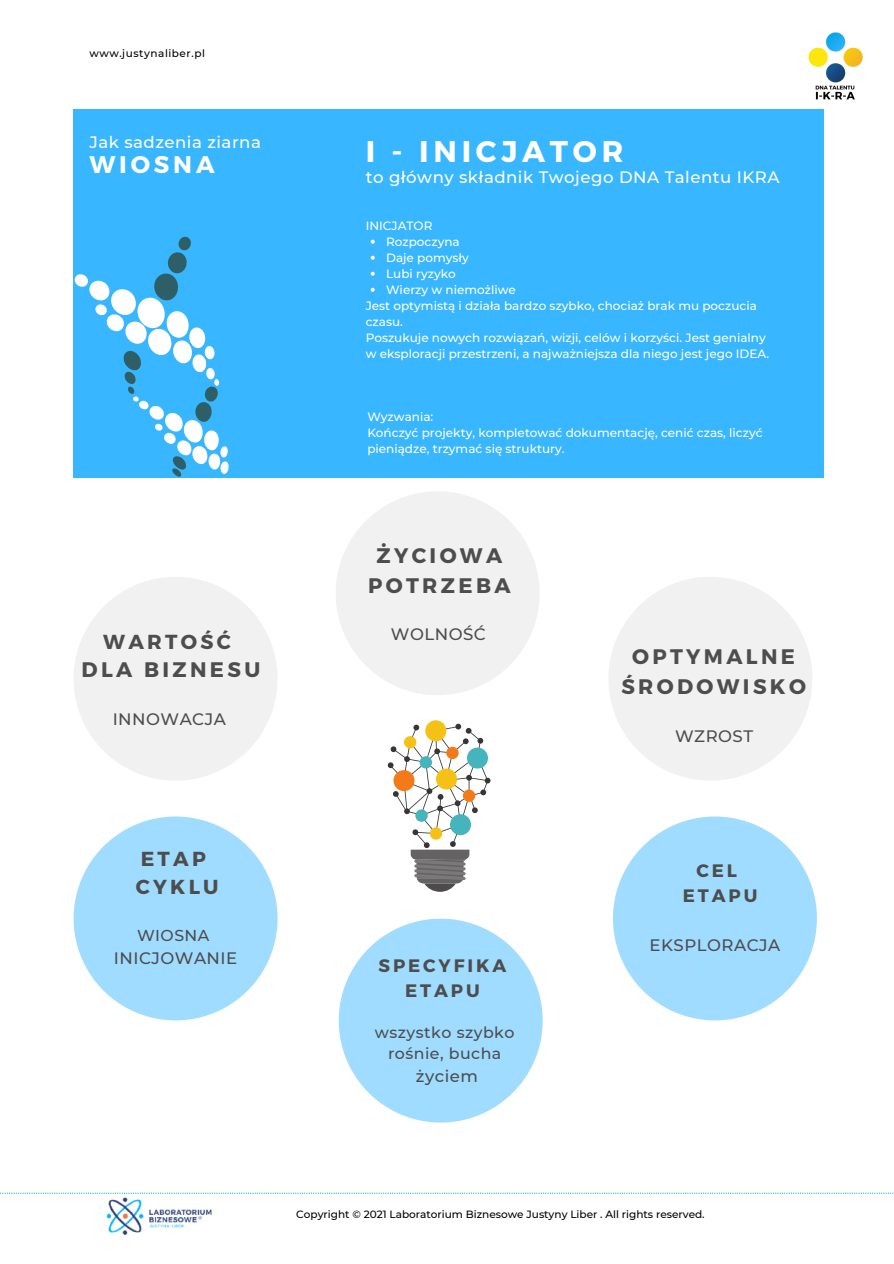
<style>
.page{position:relative;width:894px;height:1264px;background:#fff}
.page>*{position:absolute;margin:0;border:0;box-sizing:border-box;transform-origin:0 0}
.t1{font:700 29.85px "Montserrat";letter-spacing:.16em;color:#fffffe}
.t2{font:700 24px "Montserrat";letter-spacing:.16em;color:#fffffe}
.t3{font:700 21px/29.2px "Montserrat";letter-spacing:.16em;color:#4d4d4d;text-align:center}
.t4{font:700 20.25px/28.2px "Montserrat";letter-spacing:.16em;color:#4d4d4d}
.t5{font:700 18px/24.8px "Montserrat";letter-spacing:.16em;color:#4d4d4d;text-align:center}
.t6{font:500 16.5px "Montserrat";letter-spacing:.03em;color:#fffffe}
.t7{font:500 16.5px "Montserrat";letter-spacing:.03em;color:#4d4d4d}
.t8{font:500 15.75px/21.5px "Montserrat";letter-spacing:.03em;color:#4d4d4d;text-align:center}
.t9{font:500 12px/16px "Montserrat";color:#fffffe}
.t10{font:500 10.5px "Montserrat";color:#000}
.t11{font:500 10.5px "Montserrat";letter-spacing:.05em;color:#000}
</style>
<div class="page">
<div style="left:73px;top:110px;width:750px;height:367px;background:#38b6ff"></div>
<svg style="left:74px;top:577px;width:203px;height:203px"></svg>
<svg style="left:336px;top:492px;width:203px;height:203px"></svg>
<svg style="left:609px;top:577px;width:203px;height:203px"></svg>
<svg style="left:74px;top:816px;width:203px;height:204px"></svg>
<svg style="left:338px;top:918px;width:204px;height:204px"></svg>
<svg style="left:613px;top:816px;width:203px;height:204px"></svg>
<svg style="left:425px;top:720px;width:21px;height:21px"></svg>
<svg style="left:387px;top:723px;width:103px;height:168px"></svg>
<img style="left:808px;top:32px;width:55px;height:68px">
<img style="left:103px;top:1193px;width:112px;height:42px">
<svg style="left:0;top:1192px;width:893px;height:1px"></svg>
<svg style="left:74px;top:236px;width:155px;height:241px"></svg>
<svg style="left:370px;top:240px;width:4px;height:4px"></svg>
<svg style="left:370px;top:256px;width:4px;height:4px"></svg>
<svg style="left:370px;top:272px;width:4px;height:4px"></svg>
<svg style="left:370px;top:288px;width:4px;height:4px"></svg>
<p class="t11" style="left:89px;top:47px;width:117px">www.justynaliber.pl</p>
<h3 class="t6" style="left:89px;top:132px;width:173px">Jak sadzenia ziarna</h3>
<h2 class="t2" style="left:89px;top:149px;width:126px">WIOSNA</h2>
<h3 class="t4" style="left:103px;top:626px;width:129px">WARTOŚĆ</h3>
<h3 class="t3" style="left:82px;top:654px;width:180px">DLA BIZNESU</h3>
<h3 class="t7" style="left:113px;top:709px;width:115px">INNOWACJA</h3>
<h3 class="t4" style="left:136px;top:843px;width:84px">ETAP<br>CYKLU</h3>
<h3 class="t8" style="left:137px;top:924px;width:74px">WIOSNA</h3>
<h3 class="t7" style="left:114px;top:947px;width:125px">INICJOWANIE</h3>
<h1 class="t1" style="left:365px;top:132px;width:259px">I - INICJATOR</h1>
<h3 class="t6" style="left:365px;top:167px;width:415px">to główny składnik Twojego DNA Talentu IKRA</h3>
<p class="t9" style="left:365px;top:217px;width:68px">INICJATOR</p>
<p class="t9" style="left:386px;top:233px;width:131px">Rozpoczyna<br>Daje pomysły<br>Lubi ryzyko<br>Wierzy w niemożliwe</p>
<p class="t9" style="left:365px;top:297px;width:405px">Jest optymistą i działa bardzo szybko, chociaż brak mu poczucia czasu.<br>Poszukuje nowych rozwiązań, wizji, celów i korzyści. Jest genialny w eksploracji przestrzeni, a najważniejsza dla niego jest jego IDEA.</p>
<p class="t9" style="left:367px;top:409px;width:396px">Wyzwania:<br>Kończyć projekty, kompletować dokumentację, cenić czas, liczyć pieniądze, trzymać się struktury.</p>
<h3 class="t3" style="left:368px;top:540px;width:144px">ŻYCIOWA<br>POTRZEBA</h3>
<h3 class="t7" style="left:391px;top:624px;width:96px">WOLNOŚĆ</h3>
<h3 class="t5" style="left:378px;top:952px;width:129px">SPECYFIKA<br>ETAPU</h3>
<h3 class="t8" style="left:375px;top:1021px;width:141px">wszystko szybko rośnie, bucha</h3>
<h3 class="t7" style="left:416px;top:1065px;width:64px">życiem</h3>
<h3 class="t3" style="left:621px;top:641px;width:186px">OPTYMALNE<br>ŚRODOWISKO</h3>
<h3 class="t7" style="left:675px;top:726px;width:79px">WZROST</h3>
<h3 class="t5" style="left:682px;top:857px;width:76px">CEL<br>ETAPU</h3>
<h3 class="t7" style="left:649px;top:934px;width:132px">EKSPLORACJA</h3>
<p class="t10" style="left:296px;top:1207px;width:410px">Copyright © 2021 Laboratorium Biznesowe Justyny Liber . All rights reserved.</p>
</div>
